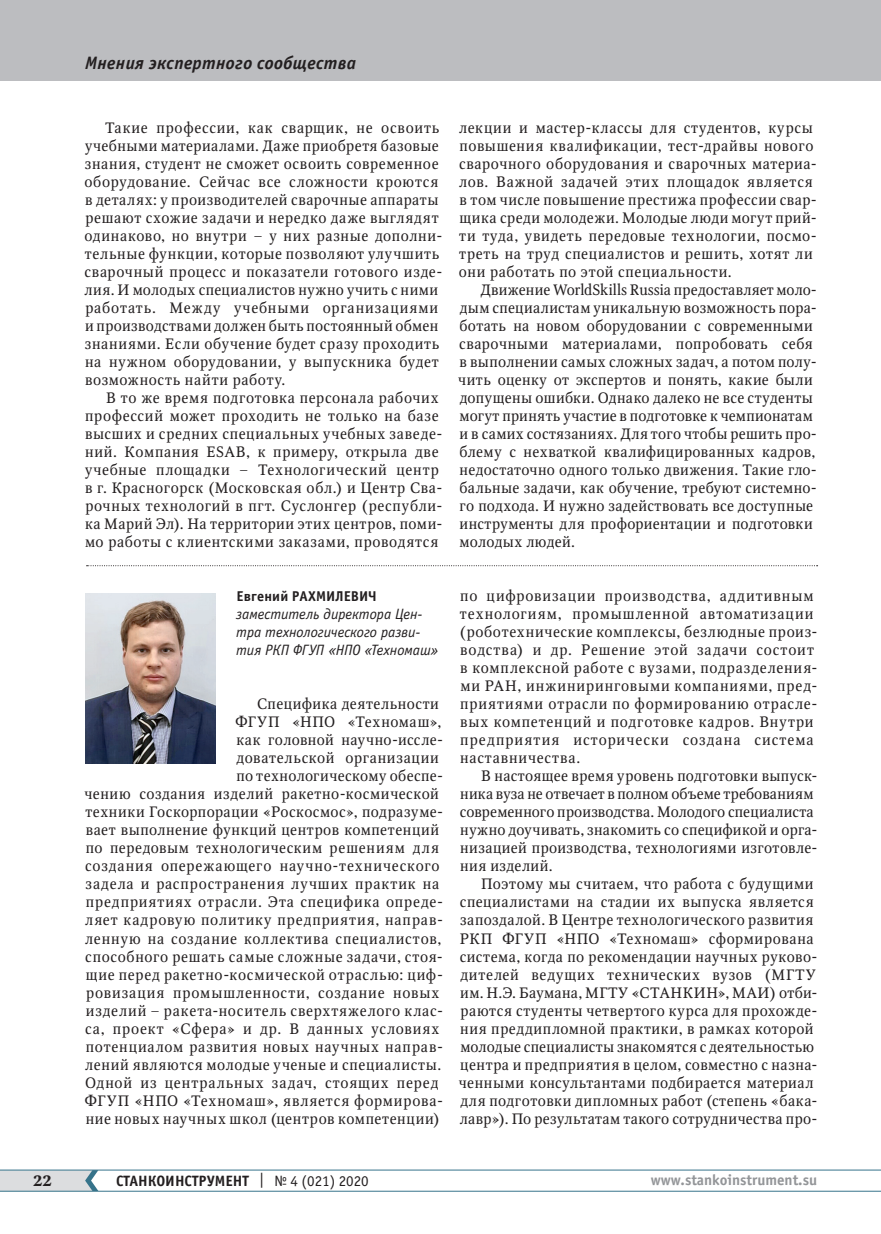
<style>
.page{position:relative;width:881px;height:1234px;background:#fff}
.page>*{position:absolute;margin:0;border:0;box-sizing:border-box;transform-origin:0 0}
.t1{font:italic 700 18px "Officina Sans C";letter-spacing:.015em;color:#231f20}
.t2{font:15px/18px "Octava";letter-spacing:.04em;color:#231f20}
.t3{font:15px/18px "Octava";letter-spacing:.06em;color:#231f20}
.t4{font:15px/18px "Octava";letter-spacing:.015em;color:#231f20}
.t5{font:italic 15px/18px "Officina Sans C";letter-spacing:-.005em;color:#231f20}
.t6{font:700 15px "Officina Sans C";color:#231f20}
.t7{font:700 15px "Officina Sans C";color:#939598}
.t8{font:700 15px "Octava";color:#231f20}
.t9{font:700 14.25px "Officina Sans C";letter-spacing:.005em;color:#231f20}
.s1{font-weight:400}
</style>
<div class="page">
<hr style="left:0;top:1190px;width:880px;height:1px;background:#36738a">
<hr style="left:0;top:1169px;width:880px;height:1px;background:#36738a">
<svg style="left:0;top:1169px;width:98px;height:21px;background:#ccd4d8"></svg>
<div style="left:0;top:0;width:880px;height:81px;background:#bcbdc0"></div>
<svg style="left:86px;top:565px;width:731px;height:1px"></svg>
<img style="left:86px;top:593px;width:129px;height:170px">
<p class="t1" style="left:85px;top:53px;width:272px">Мнения экспертного сообщества</p>
<p class="t2" style="left:84px;top:119px;width:359px;text-indent:21px">Такие профессии, как сварщик, не освоить учебными материалами. Даже приобретя базовые знания, студент не сможет освоить современное оборудование. Сейчас все сложности кроются в деталях: у производителей сварочные аппараты решают схожие задачи и нередко даже выглядят одинаково, но внутри – у них разные дополни&shy;тельные функции, которые позволяют улучшить сварочный процесс и показатели готового изде&shy;лия. И молодых специалистов нужно учить с ними работать. Между учебными организациями и производствами должен быть постоянный обмен знаниями. Если обучение будет сразу проходить на нужном оборудовании, у выпускника будет возможность найти работу.</p>
<p class="t2" style="left:85px;top:389px;width:358px;text-indent:21px">В то же время подготовка персонала рабочих профессий может проходить не только на базе высших и средних специальных учебных заведе&shy;ний. Компания ESAB, к примеру, открыла две учебные площадки – Технологический центр в г. Красногорск (Московская обл.) и Центр Сва&shy;рочных технологий в пгт. Суслонгер (республи&shy;ка Марий Эл). На территории этих центров, поми&shy;мо работы с клиентскими заказами, проводятся</p>
<p class="t9" style="left:236px;top:588px;width:142px">Евгений РАХМИЛЕВИЧ</p>
<p class="t5" style="left:236px;top:605px;width:204px">заместитель директора Цен&shy;тра технологического разви&shy;тия РКП ФГУП «НПО «Техномаш»</p>
<p class="t2" style="left:84px;top:695px;width:360px;text-align:right">Специфика деятельности<br>ФГУП «НПО «Техномаш»,<br>как головной научно-иссле-<br>довательской организации<br>по технологическому обеспе-<br>чению создания изделий ракетно-космической техники Госкорпорации «Роскосмос», подразуме&shy;вает выполнение функций центров компетенций по передовым технологическим решениям для создания опережающего научно-технического задела и распространения лучших практик на предприятиях отрасли. Эта специфика опреде&shy;ляет кадровую политику предприятия, направ&shy;ленную на создание коллектива специалистов, способного решать самые сложные задачи, стоя&shy;щие перед ракетно-космической отраслью: циф&shy;ровизация промышленности, создание новых изделий – ракета-носитель сверхтяжелого клас&shy;са, проект «Сфера» и др. В данных условиях потенциалом развития новых научных направ&shy;лений являются молодые ученые и специалисты.<br>Одной из центральных задач, стоящих перед ФГУП «НПО «Техномаш», является формирова&shy;ние новых научных школ (центров компетенции)</p>
<p class="t2" style="left:458px;top:119px;width:359px">лекции и мастер-классы для студентов, курсы повышения квалификации, тест-драйвы нового сварочного оборудования и сварочных материа&shy;лов. Важной задачей этих площадок является в том числе повышение престижа профессии свар&shy;щика среди молодежи. Молодые люди могут прий&shy;ти туда, увидеть передовые технологии, посмо&shy;треть на труд специалистов и решить, хотят ли они работать по этой специальности.</p>
<p class="t2" style="left:458px;top:281px;width:360px;text-indent:22px">Движение WorldSkills Russia предоставляет моло&shy;дым специалистам уникальную возможность пора&shy;ботать на новом оборудовании с современными сварочными материалами, попробовать себя в выполнении самых сложных задач, а потом полу&shy;чить оценку от экспертов и понять, какие были допущены ошибки. Однако далеко не все студенты могут принять участие в подготовке к чемпионатам и в самих состязаниях. Для того чтобы решить про&shy;блему с нехваткой квалифицированных кадров, недостаточно одного только движения. Такие гло&shy;бальные задачи, как обучение, требуют системно&shy;го подхода. И нужно задействовать все доступные инструменты для профориентации и подготовки молодых людей.</p>
<p class="t3" style="left:459px;top:587px;width:359px">по цифровизации производства, аддитивным технологиям, промышленной автоматизации (роботехнические комплексы, безлюдные произ&shy;водства) и др. Решение этой задачи состоит в комплексной работе с вузами, подразделения&shy;ми РАН, инжиниринговыми компаниями, пред&shy;приятиями отрасли по формированию отрасле&shy;вых компетенций и подготовке кадров. Внутри предприятия исторически создана система наставничества.</p>
<p class="t4" style="left:459px;top:767px;width:359px;text-indent:21px">В настоящее время уровень подготовки выпуск&shy;ника вуза не отвечает в полном объеме требованиям современного производства. Молодого специалиста нужно доучивать, знакомить со спецификой и орга&shy;низацией производства, технологиями изготовле&shy;ния изделий.</p>
<p class="t2" style="left:458px;top:875px;width:360px;text-indent:22px">Поэтому мы считаем, что работа с будущими специалистами на стадии их выпуска является запоздалой. В Центре технологического развития РКП ФГУП «НПО «Техномаш» сформирована система, когда по рекомендации научных руково&shy;дителей ведущих технических вузов (МГТУ им. Н.Э. Баумана, МГТУ «СТАНКИН», МАИ) отби&shy;раются студенты четвертого курса для прохожде&shy;ния преддипломной практики, в рамках которой молодые специалисты знакомятся с деятельностью центра и предприятия в целом, совместно с назна&shy;ченными консультантами подбирается материал для подготовки дипломных работ (степень «бака&shy;лавр»). По результатам такого сотрудничества про-</p>
<p class="t8" style="left:33px;top:1170px;width:20px">22</p>
<p class="t6" style="left:116px;top:1171px;width:254px">СТАНКОИНСТРУМЕНТ <span class="s1">| № 4 (021) 2020</span></p>
<p class="t7" style="left:650px;top:1171px;width:168px">www.stankoinstrument.su</p>
</div>
